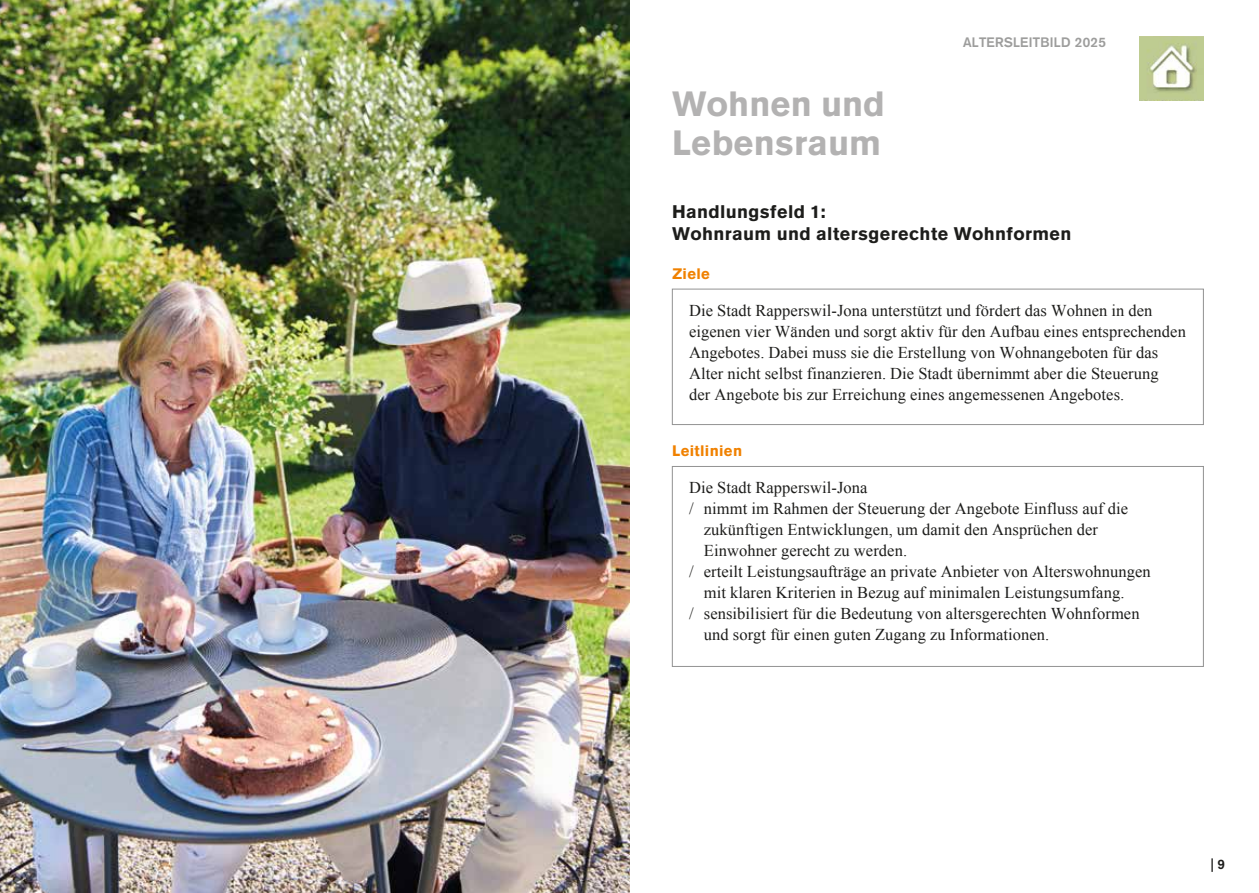
<style>
.page{position:relative;width:1259px;height:893px;background:#fff}
.page>*{position:absolute;margin:0;border:0;box-sizing:border-box;transform-origin:0 0}
.t1{font:900 34.5px/39px "Akzidenz Grotesk";color:#b3b2b2}
.t2{font:900 18px/22.5px "Akzidenz Grotesk";letter-spacing:.02em;color:#1d1d1b}
.t3{font:16.5px/21px "Times New Roman";letter-spacing:.005em;color:#1d1d1b}
.t4{font:900 15px "Akzidenz Grotesk";letter-spacing:.02em;color:#f08100}
.t5{font:700 13.5px "Akzidenz Grotesk";letter-spacing:.025em;color:#9d9d9c}
.t6{font:700 13.5px "Akzidenz Grotesk";color:#1d1d1b}
</style>
<div class="page">
<div style="left:672px;top:466px;width:531px;height:201px;border:1px solid #929292"></div>
<div style="left:672px;top:289px;width:531px;height:136px;border:1px solid #929292"></div>
<img style="left:0;top:0;width:629px;height:893px">
<img style="left:1140px;top:36px;width:63px;height:65px">
<h1 class="t1" style="left:672px;top:84px;width:214px">Wohnen und<br>Lebensraum</h1>
<p class="t5" style="left:963px;top:34px;width:144px">ALTERSLEITBILD 2025</p>
<p class="t2" style="left:672px;top:200px;width:401px">Handlungsfeld 1:<br>Wohnraum und altersgerechte Wohnformen</p>
<p class="t4" style="left:672px;top:265px;width:40px">Ziele</p>
<p class="t3" style="left:689px;top:300px;width:498px">Die Stadt Rapperswil-Jona unterstützt und fördert das Wohnen in den eigenen vier Wänden und sorgt aktiv für den Aufbau eines entsprechenden Angebotes. Dabei muss sie die Erstellung von Wohnangeboten für das Alter nicht selbst finanzieren. Die Stadt übernimmt aber die Steuerung<br>der Angebote bis zur Erreichung eines angemessenen Angebotes.</p>
<p class="t4" style="left:672px;top:441px;width:72px">Leitlinien</p>
<p class="t3" style="left:689px;top:477px;width:180px">Die Stadt Rapperswil-Jona</p>
<p class="t3" style="left:689px;top:498px;width:440px">/ nimmt im Rahmen der Steuerung der Angebote Einfluss auf die</p>
<p class="t3" style="left:704px;top:519px;width:396px">zukünftigen Entwicklungen, um damit den Ansprüchen der</p>
<p class="t3" style="left:704px;top:540px;width:205px">Einwohner gerecht zu werden.</p>
<p class="t3" style="left:689px;top:561px;width:463px">/ erteilt Leistungsaufträge an private Anbieter von Alterswohnungen</p>
<p class="t3" style="left:704px;top:582px;width:422px">mit klaren Kriterien in Bezug auf minimalen Leistungsumfang.</p>
<p class="t3" style="left:689px;top:603px;width:452px">/ sensibilisiert für die Bedeutung von altersgerechten Wohnformen</p>
<p class="t3" style="left:704px;top:624px;width:347px">und sorgt für einen guten Zugang zu Informationen.</p>
<p class="t6" style="left:1210px;top:857px;width:16px">| 9</p>
</div>
